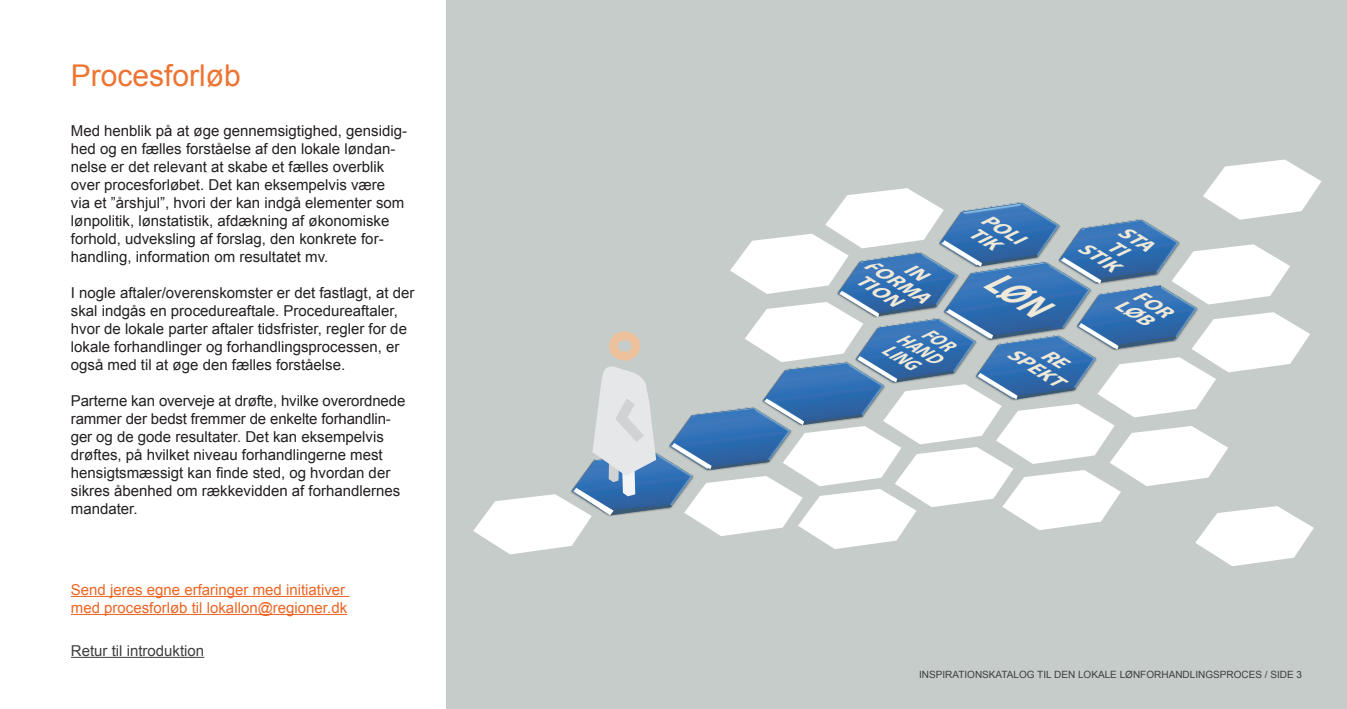
<style>
.page{position:relative;width:1347px;height:709px;background:#fff}
.page>*{position:absolute;margin:0;border:0;box-sizing:border-box;transform-origin:0 0}
.t1{font:30px "Arial";color:#ee7432}
.t2{font:italic 700 18.12px/17.5px "Myriad Pro";color:#f0e9d8;scale:1.16 1}
.t3{font:italic 700 18.12px/34.9px "Myriad Pro";color:#f0e9d8;scale:.92 1}
.t4{font:15px/18px "Arial";color:#231f20}
.t5{font:15px/18px "Arial";color:#ec6523}
.t6{font:15px "Arial";color:#3e3e3f}
.t7{font:10px "Arial";color:#3e3e3f}
</style>
<div class="page">
<div style="left:446px;top:0;width:900px;height:709px;background:#c6ccc9"></div>
<hr style="left:71px;top:657px;width:133px;height:1px;background:#3e3e3f">
<hr style="left:71px;top:596px;width:278px;height:1px;background:#ec6523">
<hr style="left:71px;top:614px;width:276px;height:1px;background:#ec6523">
<svg style="left:473px;top:159px;width:848px;height:407px"></svg>
<h1 class="t1" style="left:71px;top:55px;width:172px">Procesforløb</h1>
<p class="t4" style="left:71px;top:122px;width:338px">Med henblik på at øge gennemsigtighed, gensidig&shy;hed og en fælles forståelse af den lokale løndan&shy;nelse er det relevant at skabe et fælles overblik over procesforløbet. Det kan eksempelvis være via et ”årshjul”, hvori der kan indgå elementer som lønpolitik, lønstatistik, afdækning af økonomiske forhold, udveksling af forslag, den konkrete for&shy;handling, information om resultatet mv.</p>
<p class="t4" style="left:71px;top:284px;width:345px">I nogle aftaler/overenskomster er det fastlagt, at der skal indgås en procedureaftale. Procedureaftaler, hvor de lokale parter aftaler tidsfrister, regler for de lokale forhandlinger og forhandlingsprocessen, er også med til at øge den fælles forståelse.</p>
<p class="t4" style="left:71px;top:392px;width:336px">Parterne kan overveje at drøfte, hvilke overordnede rammer der bedst fremmer de enkelte forhandlin&shy;ger og de gode resultater. Det kan eksempelvis drøftes, på hvilket niveau forhandlingerne mest hensigtsmæssigt kan finde sted, og hvordan der sikres åbenhed om rækkevidden af forhandlernes mandater.</p>
<p class="t5" style="left:71px;top:581px;width:278px">Send jeres egne erfaringer med initiativer med procesforløb til lokallon@regioner.dk</p>
<p class="t6" style="left:71px;top:641px;width:135px">Retur til introduktion</p>
<p class="t2" style="left:871px;top:254px;width:62px;rotate:32deg">FORMA</p>
<p class="t2" style="left:885px;top:232px;width:50px;line-height:34.9px;text-indent:35px;rotate:32deg">IN<br>TION</p>
<p class="t3" style="left:912px;top:302px;width:62px;text-indent:25px;rotate:32deg">FOR<br>LING</p>
<p class="t3" style="left:908px;top:320px;width:51px;rotate:32deg">HAND</p>
<p class="t2" style="left:984px;top:207px;width:43px;rotate:32deg">POLI<br>TIK</p>
<p class="t2" style="left:1107px;top:200px;width:54px;line-height:34.9px;text-indent:25px;rotate:32deg">STA<br>STIK</p>
<p class="t2" style="left:1014px;top:343px;width:53px;rotate:32deg">SPEKT</p>
<p class="t2" style="left:1130px;top:279px;width:44px;text-indent:11px;rotate:32deg">FOR<br>LØB</p>
<p class="t7" style="left:919px;top:668px;width:167px">Inspi rationskatalog til den lok</p>
<p class="t7" style="left:1098px;top:668px;width:205px">ale lønforhandli ngsproces / side 3</p>
</div>
